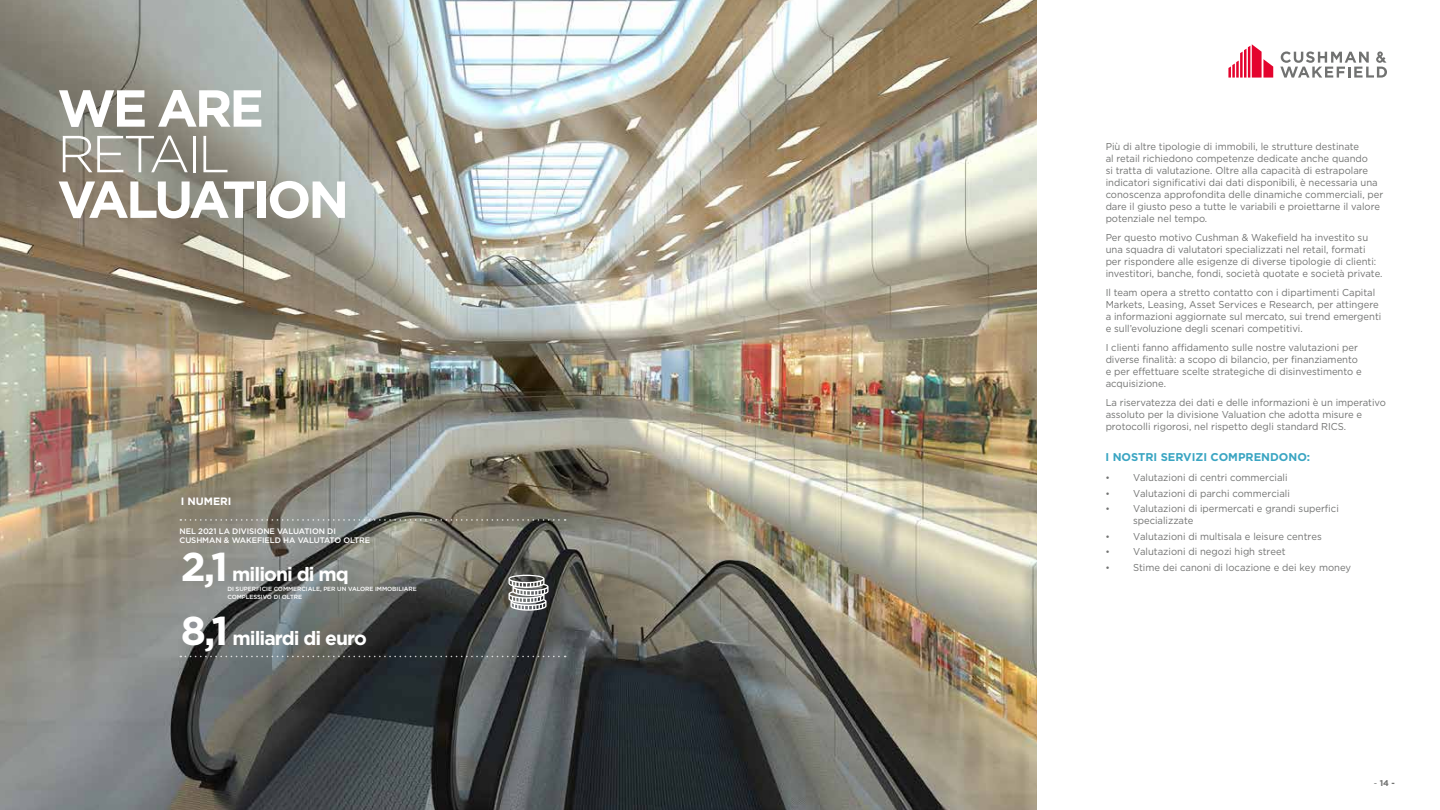
<style>
.page{position:relative;width:1440px;height:810px;background:#fff}
.page>*{position:absolute;margin:0;border:0;box-sizing:border-box;transform-origin:0 0}
.t1{font:700 52px "Gotham";letter-spacing:-.06em;color:#fff}
.t2{font:300 52px "Gotham";letter-spacing:-.06em;color:#fff}
.t3{font:700 19.25px "Gotham";letter-spacing:-.05em;color:#fff}
.t4{font:700 11.25px "Gotham";color:#3aa5c2}
.t5{font:700 10.62px "Gotham";color:#fff}
.t6{font:10px/12px "Gotham";color:#717271;scale:.95 1}
.t7{font:700 8.38px "Gotham";color:#717271}
.t8{font:500 8px/9.6px "Gotham";letter-spacing:-.01em;color:#fff}
.t9{font:500 6px/7.2px "Gotham";letter-spacing:-.01em;color:#fff}
.s1{font-size:40.25px}
.s2{font-size:9.38px}
.s3{font-weight:400}
</style>
<div class="page">
<svg style="left:1228px;top:44px;width:45px;height:34px"></svg>
<svg style="left:1280px;top:51px;width:107px;height:27px"></svg>
<img style="left:0;top:0;width:1036px;height:810px">
<svg style="left:180px;top:519px;width:386px;height:2px"></svg>
<svg style="left:180px;top:656px;width:386px;height:1px"></svg>
<svg style="left:508px;top:575px;width:41px;height:36px"></svg>
<h1 class="t1" style="left:57px;top:74px;width:208px">WE ARE</h1>
<h1 class="t2" style="left:57px;top:121px;width:174px">RETAIL</h1>
<h1 class="t1" style="left:57px;top:165px;width:293px">VALUATION</h1>
<p class="t5" style="left:181px;top:494px;width:52px">I NUMERI</p>
<p class="t8" style="left:180px;top:526px;width:192px">NEL 2021 LA DIVISIONE VALUATION DI<br>CUSHMAN &amp; WAKEFIELD HA VALUTATO OLTRE</p>
<h2 class="t3" style="left:181px;top:562px;width:170px"><span class="s1">2,1</span> milioni di mq</h2>
<h2 class="t3" style="left:181px;top:626px;width:188px"><span class="s1">8,1</span> miliardi di euro</h2>
<p class="t9" style="left:227px;top:586px;width:191px">DI SUPERFICIE COMMERCIALE, PER UN VALORE IMMOBILIARE<br>COMPLESSIVO DI OLTRE</p>
<p class="t6" style="left:1106px;top:140px;width:294px">Più di altre tipologie di immobili, le strutture destinate<br>al retail richiedono competenze dedicate anche quando<br>si tratta di valutazione. Oltre alla capacità di estrapolare indicatori significativi dai dati disponibili, è necessaria una conoscenza approfondita delle dinamiche commerciali, per dare il giusto peso a tutte le variabili e proiettarne il valore potenziale nel tempo.</p>
<p class="t6" style="left:1106px;top:231px;width:293px">Per questo motivo Cushman &amp; Wakefield ha investito su una squadra di valutatori specializzati nel retail, formati per rispondere alle esigenze di diverse tipologie di clienti: investitori, banche, fondi, società quotate e società private.</p>
<p class="t6" style="left:1106px;top:286px;width:292px">Il team opera a stretto contatto con i dipartimenti Capital Markets, Leasing, Asset Services e Research, per attingere a informazioni aggiornate sul mercato, sui trend emergenti e sull’evoluzione degli scenari competitivi.</p>
<p class="t6" style="left:1106px;top:341px;width:271px">I clienti fanno affidamento sulle nostre valutazioni per diverse finalità: a scopo di bilancio, per finanziamento e per effettuare scelte strategiche di disinvestimento e acquisizione.</p>
<p class="t6" style="left:1106px;top:396px;width:297px">La riservatezza dei dati e delle informazioni è un imperativo assoluto per la divisione Valuation che adotta misure e protocolli rigorosi, nel rispetto degli standard RICS.</p>
<p class="t4" style="left:1106px;top:449px;width:206px">I NOSTRI SERVIZI COMPRENDONO:</p>
<p class="t6" style="left:1106px;top:471px;width:193px"><span class="s2">•</span> Valutazioni di centri commerciali</p>
<p class="t6" style="left:1106px;top:487px;width:196px"><span class="s2">•</span> Valutazioni di parchi commerciali</p>
<p class="t6" style="left:1133px;top:503px;width:218px;text-indent:-28px"><span class="s2">•</span> Valutazioni di ipermercati e grandi superfici specializzate</p>
<p class="t6" style="left:1106px;top:530px;width:229px"><span class="s2">•</span> Valutazioni di multisala e leisure centres</p>
<p class="t6" style="left:1106px;top:546px;width:191px"><span class="s2">•</span> Valutazioni di negozi high street</p>
<p class="t6" style="left:1106px;top:561px;width:260px"><span class="s2">•</span> Stime dei canoni di locazione e dei key money</p>
<p class="t7" style="left:1374px;top:777px;width:23px"><span class="s3">-</span> 14 -</p>
</div>
